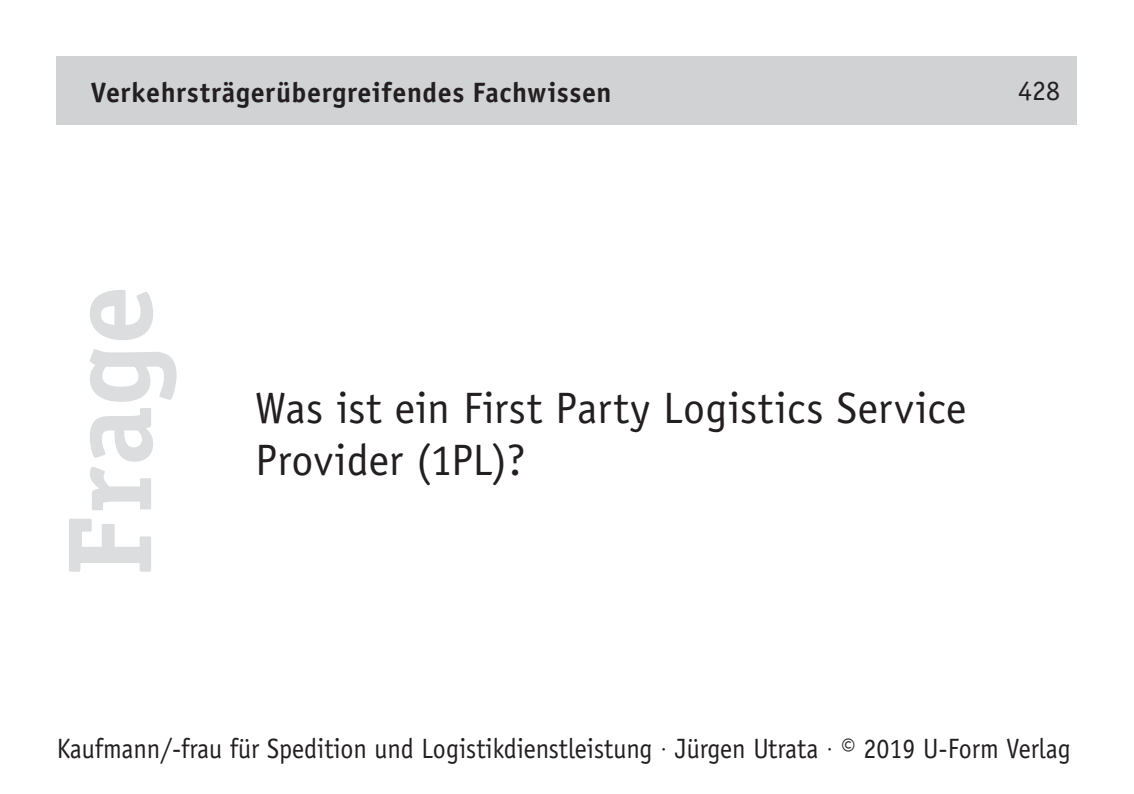
<style>
.page{position:relative;width:1134px;height:794px;background:#fff}
.page>*{position:absolute;margin:0;border:0;box-sizing:border-box;transform-origin:0 0}
.t1{font:700 120px "Officina Serif";color:#dcdddf}
.t2{font:44px/52.8px "Officina Sans";letter-spacing:.005em;color:#231f20}
.t3{font:28px "Officina Sans";color:#231f20;scale:.93 1}
.t4{font:700 28px "Officina Sans";letter-spacing:.02em;color:#231f20}
.t5{font:28px "Officina Sans";color:#231f20}
.s1{font-family:"Frutiger";font-weight:300}
</style>
<div class="page">
<div style="left:57px;top:57px;width:1020px;height:68px;background:#d1d2d4"></div>
<p class="t4" style="left:91px;top:75px;width:522px">Verkehrsträgerübergreifendes Fachwissen</p>
<p class="t5" style="left:1018px;top:74px;width:43px">428</p>
<h1 class="t1" style="left:35px;top:576px;width:292px;rotate:-90deg">Frage</h1>
<h2 class="t2" style="left:255px;top:381px;width:713px">Was ist ein First Party Logistics Service<br>Provider (1PL)?</h2>
<p class="t3" style="left:57px;top:732px;width:1092px">Kaufmann/-frau für Spedition und Logistikdienstleistung <span class="s1">·</span> Jürgen Utrata <span class="s1">·</span> © 2019 U-Form Verlag</p>
</div>
